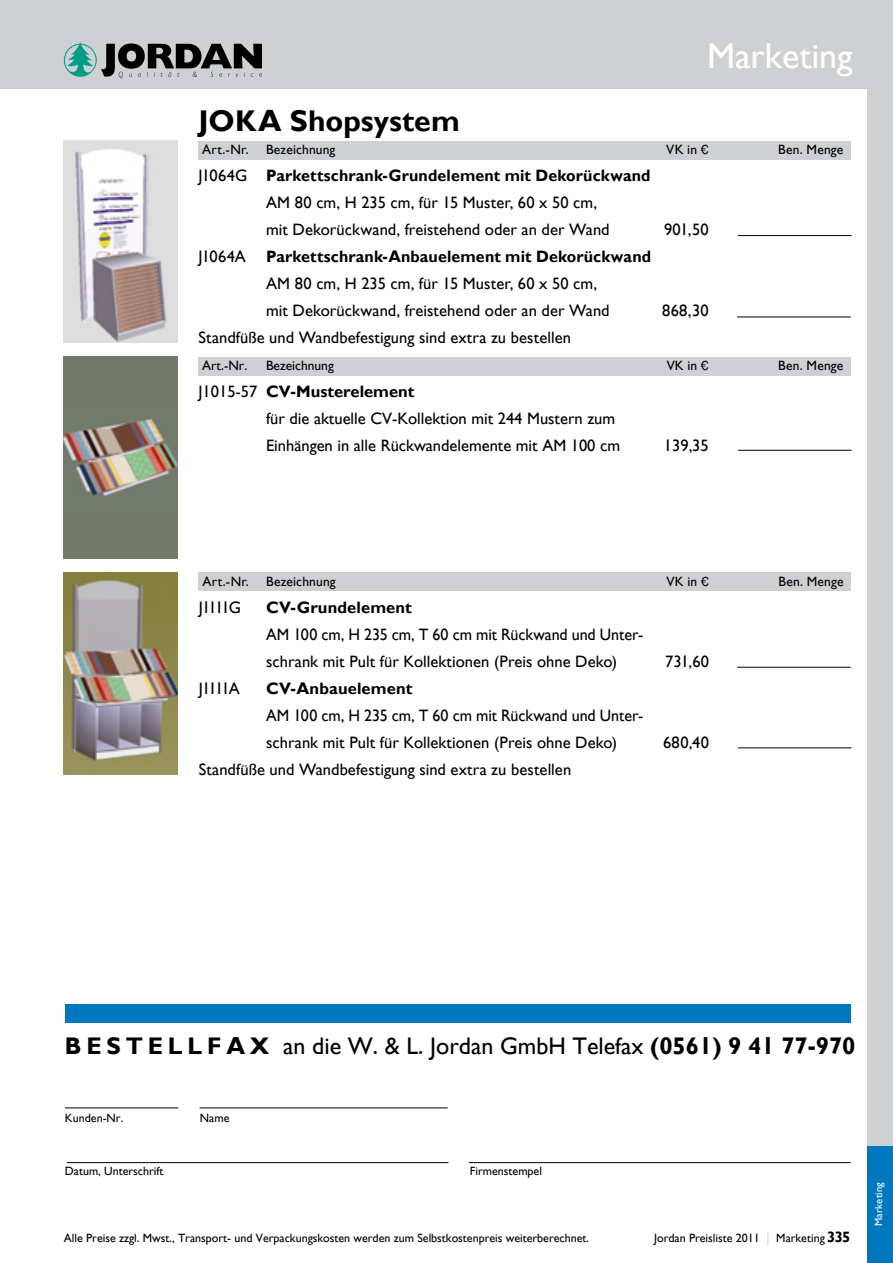
<style>
.page{position:relative;width:893px;height:1263px;background:#fff}
.page>*{position:absolute;margin:0;border:0;box-sizing:border-box;transform-origin:0 0}
.t1{font:36px "Gill Sans";color:#fff}
.t2{font:700 30px "Gill Sans";letter-spacing:.005em;color:#000}
.t3{font:24px "Gill Sans";color:#000}
.t4{font:16.5px/27px "Gill Sans";color:#000}
.t5{font:700 16.5px "Gill Sans";letter-spacing:.005em;color:#000}
.t6{font:13.5px "Gill Sans";letter-spacing:.01em;color:#000}
.t7{font:12px "Gill Sans";color:#000}
.t8{font:10.5px "Gill Sans";letter-spacing:.02em;color:#fff}
.s1{font-family:"Franklin Gothic"}
.s2{font-weight:400}
.s3{font-weight:700}
.s4{color:#ced0d2}
.s5{font-weight:700;font-size:15px}
</style>
<div class="page">
<div style="left:0;top:0;width:893px;height:89px;background:#ced0d2"></div>
<svg style="left:63px;top:42px;width:199px;height:36px"></svg>
<div style="left:867px;top:68px;width:26px;height:1195px;background:#ced0d2"></div>
<div style="left:867px;top:1146px;width:26px;height:117px;background:#0077be"></div>
<hr style="left:65px;top:1107px;width:113px;height:1px;background:#000">
<hr style="left:67px;top:1162px;width:381px;height:1px;background:#000">
<hr style="left:469px;top:1162px;width:381px;height:1px;background:#000">
<div style="left:65px;top:1004px;width:785px;height:18px;background:#0077be"></div>
<hr style="left:200px;top:1107px;width:248px;height:1px;background:#000">
<div style="left:199px;top:572px;width:651px;height:18px;background:#ced0d2"></div>
<div style="left:199px;top:141px;width:652px;height:18px;background:#ced0d2"></div>
<img style="left:64px;top:140px;width:113px;height:203px">
<img style="left:64px;top:356px;width:113px;height:203px">
<hr style="left:738px;top:235px;width:113px;height:1px;background:#000">
<hr style="left:737px;top:317px;width:114px;height:1px;background:#000">
<hr style="left:737px;top:667px;width:114px;height:1px;background:#000">
<hr style="left:738px;top:747px;width:113px;height:1px;background:#000">
<div style="left:199px;top:357px;width:652px;height:18px;background:#ced0d2"></div>
<img style="left:64px;top:572px;width:113px;height:203px">
<hr style="left:738px;top:450px;width:113px;height:1px;background:#000">
<h1 class="t1" style="left:707px;top:35px;width:147px">Marketing</h1>
<p class="t2" style="left:198px;top:103px;width:263px">JOKA Shopsystem</p>
<p class="t6" style="left:202px;top:141px;width:48px">Art.-Nr.</p>
<p class="t6" style="left:266px;top:141px;width:71px">Bezeichnung</p>
<p class="t6" style="left:666px;top:141px;width:44px">VK in <span class="s1">€</span></p>
<p class="t6" style="left:778px;top:141px;width:67px">Ben. Menge</p>
<p class="t5" style="left:199px;top:165px;width:454px"><span class="s2">J1064G</span> Parkettschrank-Grundelement mit Dekorückwand</p>
<p class="t4" style="left:266px;top:189px;width:332px">AM 80 cm, H 235 cm, für 15 Muster, 60 x 50 cm,</p>
<p class="t4" style="left:266px;top:216px;width:345px">mit Dekorückwand, freistehend oder an der Wand</p>
<p class="t4" style="left:664px;top:216px;width:46px">901,50</p>
<p class="t5" style="left:199px;top:246px;width:454px"><span class="s2">J1064A</span> Parkettschrank-Anbauelement mit Dekorückwand</p>
<p class="t4" style="left:266px;top:270px;width:332px">AM 80 cm, H 235 cm, für 15 Muster, 60 x 50 cm,</p>
<p class="t4" style="left:266px;top:297px;width:345px">mit Dekorückwand, freistehend oder an der Wand</p>
<p class="t4" style="left:662px;top:297px;width:48px">868,30</p>
<p class="t4" style="left:199px;top:324px;width:374px">Standfüße und Wandbefestigung sind extra zu bestellen</p>
<p class="t6" style="left:202px;top:357px;width:47px">Art.-Nr.</p>
<p class="t6" style="left:266px;top:357px;width:69px">Bezeichnung</p>
<p class="t6" style="left:667px;top:357px;width:44px">VK in <span class="s1">€</span></p>
<p class="t6" style="left:778px;top:357px;width:67px">Ben. Menge</p>
<p class="t5" style="left:199px;top:381px;width:217px"><span class="s2">J1015-57</span> CV-Musterelement</p>
<p class="t4" style="left:266px;top:405px;width:351px">für die aktuelle CV-Kollektion mit 244 Mustern zum</p>
<p class="t4" style="left:266px;top:432px;width:356px">Einhängen in alle Rückwandelemente mit AM 100 cm</p>
<p class="t4" style="left:664px;top:432px;width:46px">139,35</p>
<p class="t6" style="left:203px;top:573px;width:48px">Art.-Nr.</p>
<p class="t6" style="left:266px;top:573px;width:71px">Bezeichnung</p>
<p class="t6" style="left:666px;top:573px;width:44px">VK in <span class="s1">€</span></p>
<p class="t6" style="left:778px;top:573px;width:67px">Ben. Menge</p>
<p class="t4" style="left:199px;top:594px;width:44px">J1111G</p>
<p class="t4" style="left:266px;top:594px;width:379px"><span class="s3">CV-Grundelement<br></span>AM 100 cm, H 235 cm, T 60 cm mit Rückwand und Unter-</p>
<p class="t4" style="left:266px;top:648px;width:352px">schrank mit Pult für Kollektionen (Preis ohne Deko)</p>
<p class="t4" style="left:665px;top:648px;width:45px">731,60</p>
<p class="t4" style="left:199px;top:675px;width:43px">J1111A</p>
<p class="t5" style="left:266px;top:678px;width:148px">CV-Anbauelement</p>
<p class="t4" style="left:266px;top:702px;width:379px">AM 100 cm, H 235 cm, T 60 cm mit Rückwand und Unter-</p>
<p class="t4" style="left:266px;top:729px;width:352px">schrank mit Pult für Kollektionen (Preis ohne Deko)</p>
<p class="t4" style="left:663px;top:729px;width:48px">680,40</p>
<p class="t4" style="left:199px;top:756px;width:374px">Standfüße und Wandbefestigung sind extra zu bestellen</p>
<p class="t3" style="left:65px;top:1032px;width:792px"><span class="s3">B E S T E L L F A X</span> an die W. &amp; L. Jordan GmbH Telefax <span class="s3">(0561) 9 41 77-970</span></p>
<p class="t7" style="left:65px;top:1111px;width:60px">Kunden-Nr.</p>
<p class="t7" style="left:200px;top:1111px;width:31px">Name</p>
<p class="t7" style="left:65px;top:1163px;width:100px">Datum, Unterschrift</p>
<p class="t7" style="left:470px;top:1163px;width:74px">Firmenstempel</p>
<p class="t7" style="left:64px;top:1231px;width:527px">Alle Preise zzgl. Mwst., Transport- und Verpackungskosten werden zum Selbstkostenpreis weiterberechnet.</p>
<p class="t7" style="left:654px;top:1230px;width:198px">Jordan Preisliste 2011 <span class="s4">|</span> Marketing <span class="s5">335</span></p>
<p class="t8" style="left:872px;top:1226px;width:46px;rotate:-90deg">Marketing</p>
</div>
